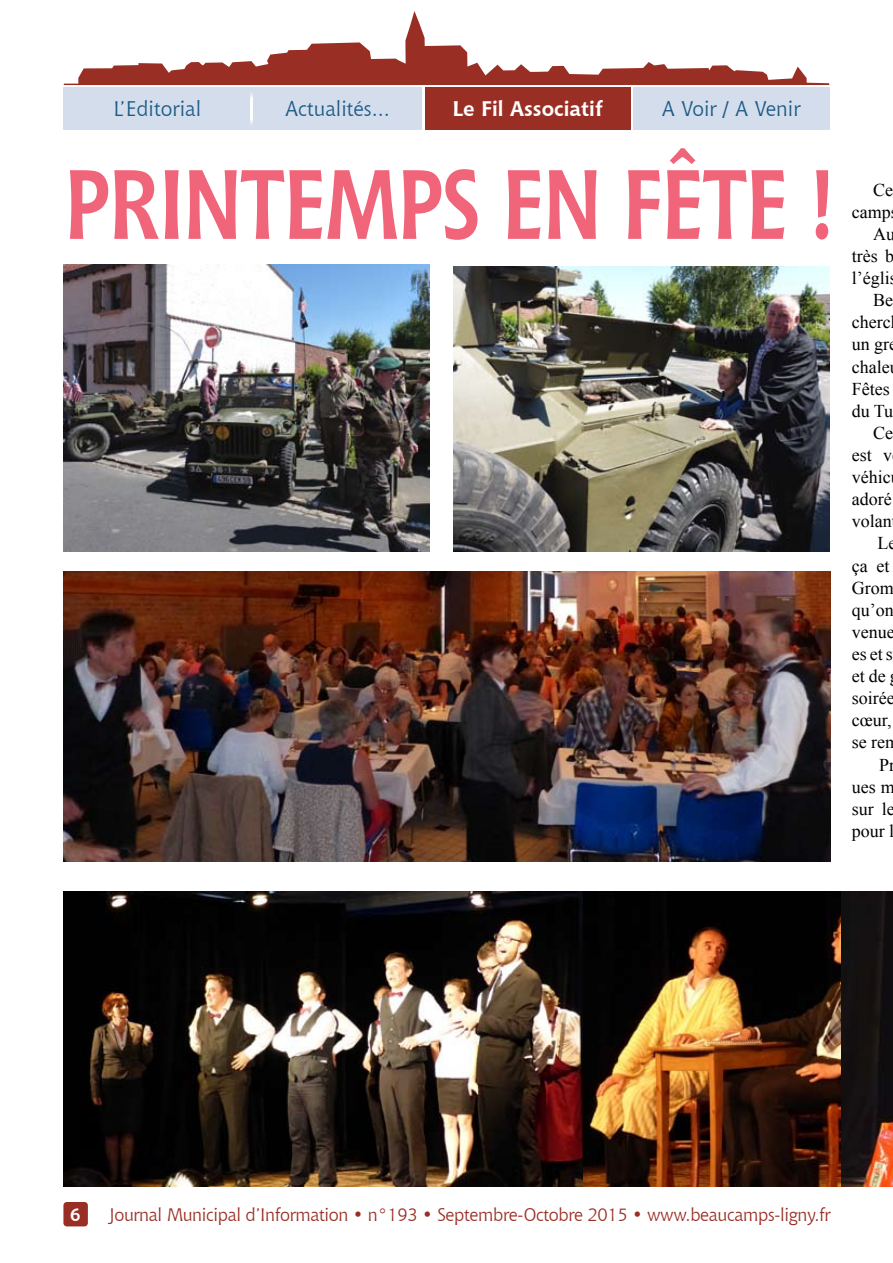
<style>
.page{position:relative;width:893px;height:1263px;background:#fff}
.page>*{position:absolute;margin:0;border:0;box-sizing:border-box;transform-origin:0 0}
.t1{font:700 97.5px "Chianti BT";letter-spacing:-.025em;color:#f1657a;scale:.8 1}
.t2{font:21px "Chianti BT";color:#1c5a85}
.t3{font:700 21px "Chianti BT";color:#fff}
.t4{font:18px "Times New Roman";color:#000}
.t5{font:18px "Chianti BT";letter-spacing:-.02em;color:#992f24}
</style>
<div class="page">
<svg style="left:64px;top:11px;width:765px;height:74px"></svg>
<div style="left:63px;top:1202px;width:25px;height:24px;background:#992f24;border-radius:3px"></div>
<img style="left:64px;top:265px;width:365px;height:287px">
<img style="left:64px;top:572px;width:766px;height:289px">
<img style="left:454px;top:266px;width:375px;height:286px">
<img style="left:583px;top:891px;width:259px;height:295px">
<img style="left:64px;top:891px;width:519px;height:295px">
<div style="left:64px;top:87px;width:358px;height:43px;background:#d4ddeb"></div>
<div style="left:633px;top:87px;width:197px;height:43px;background:#d4ddeb"></div>
<div style="left:425px;top:87px;width:206px;height:43px;background:#992f24"></div>
<svg style="left:251px;top:93px;width:2px;height:31px"></svg>
<img style="left:842px;top:891px;width:51px;height:295px">
<p class="t2" style="left:114px;top:95px;width:89px">L’Editorial</p>
<p class="t2" style="left:285px;top:95px;width:106px">Actualités...</p>
<p class="t3" style="left:452px;top:94px;width:152px">LE FIL ASSOCIATIF</p>
<p class="t2" style="left:662px;top:94px;width:140px">A Voir / A Venir</p>
<h1 class="t1" style="left:64px;top:136px;width:334px">PRINTEMPS</h1>
<h1 class="t1" style="left:501px;top:136px;width:420px">EN FÊTE !</h1>
<p class="t4" style="left:873px;top:177px;width:21px">Ce</p>
<p class="t4" style="left:852px;top:199px;width:40px">camp</p>
<p class="t4" style="left:873px;top:221px;width:23px">Au</p>
<p class="t4" style="left:852px;top:243px;width:44px">très b</p>
<p class="t4" style="left:852px;top:265px;width:39px">l’égli</p>
<p class="t4" style="left:873px;top:287px;width:21px">Be</p>
<p class="t4" style="left:852px;top:310px;width:40px">cherc</p>
<p class="t4" style="left:852px;top:332px;width:39px">un gr</p>
<p class="t4" style="left:852px;top:354px;width:39px">chale</p>
<p class="t4" style="left:852px;top:376px;width:39px">Fêtes</p>
<p class="t4" style="left:852px;top:398px;width:43px">du Tu</p>
<p class="t4" style="left:873px;top:420px;width:21px">Ce</p>
<p class="t4" style="left:852px;top:442px;width:42px">est v</p>
<p class="t4" style="left:852px;top:464px;width:40px">véhic</p>
<p class="t4" style="left:852px;top:486px;width:41px">adoré</p>
<p class="t4" style="left:852px;top:509px;width:41px">volan</p>
<p class="t4" style="left:877px;top:531px;width:20px">Le</p>
<p class="t4" style="left:852px;top:553px;width:39px">ça et</p>
<p class="t4" style="left:852px;top:575px;width:43px">Grom</p>
<p class="t4" style="left:852px;top:597px;width:43px">qu’on</p>
<p class="t4" style="left:852px;top:619px;width:44px">venue</p>
<p class="t4" style="left:852px;top:641px;width:42px">es et s</p>
<p class="t4" style="left:852px;top:663px;width:36px">et de</p>
<p class="t4" style="left:852px;top:685px;width:44px">soirée</p>
<p class="t4" style="left:852px;top:708px;width:41px">cœur,</p>
<p class="t4" style="left:852px;top:730px;width:49px">se rem</p>
<p class="t4" style="left:879px;top:752px;width:18px">Pr</p>
<p class="t4" style="left:852px;top:774px;width:44px">ues m</p>
<p class="t4" style="left:852px;top:796px;width:45px">sur le</p>
<p class="t4" style="left:852px;top:818px;width:44px">pour l</p>
<p class="t5" style="left:109px;top:1202px;width:723px">Journal Municipal d’Information • n°193 • Septembre-Octobre 2015 • www.beaucamps-ligny.fr</p>
</div>
